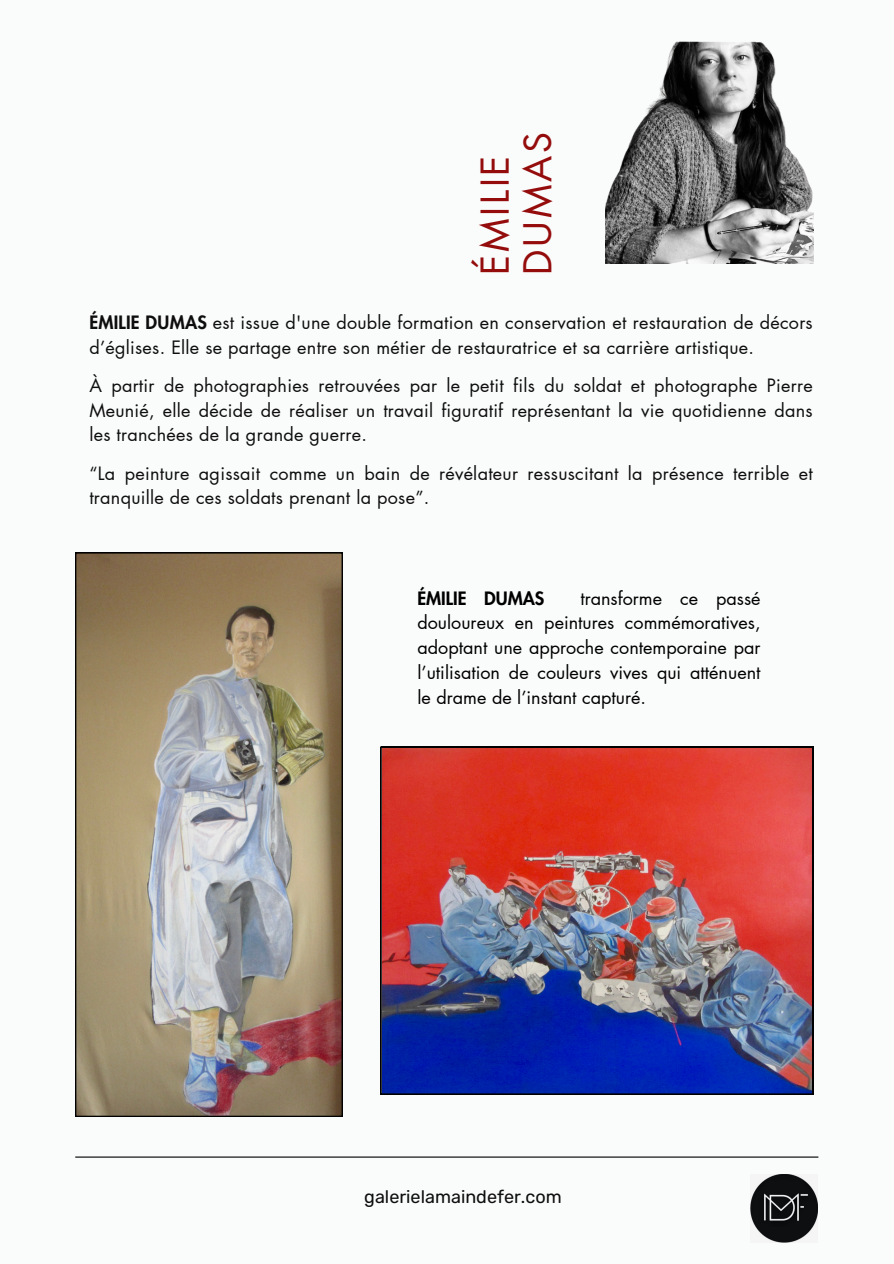
<style>
.page{position:relative;width:894px;height:1264px;background:#fff}
.page>*{position:absolute;margin:0;border:0;box-sizing:border-box;transform-origin:0 0}
.t1{font:37.5px "Futura LT Pro";letter-spacing:.075em;color:#940c0c}
.t2{font:18px/24.5px "Futura LT Pro";letter-spacing:.015em;color:#0e0e0e}
.t3{font:18px/24.8px "Futura LT Pro";color:#000;text-align:justify}
.t4{font:18px "Rubik";color:#0e0e0e}
.t5{font:800 18px "Futura LT Pro";color:#000}
.s1{font-weight:800}
</style>
<div class="page">
<div style="left:0;top:0;width:893px;height:1263px;background:#fafbfb"></div>
<hr style="left:75px;top:1156px;width:743px;height:1px;background:#000">
<img style="left:750px;top:1174px;width:67px;height:68px">
<img style="left:605px;top:42px;width:207px;height:221px">
<img style="left:75px;top:552px;width:267px;height:564px">
<img style="left:380px;top:747px;width:432px;height:347px">
<p class="t1" style="left:477px;top:275px;width:121px;rotate:-90deg">ÉMILIE</p>
<p class="t1" style="left:520px;top:275px;width:144px;rotate:-90deg">DUMAS</p>
<h1 class="t2" style="left:89px;top:311px;width:724px"><span class="s1">ÉMILIE DUMAS</span> est issue d'une double formation en conservation et restauration de décors d’églises. Elle se partage entre son métier de restauratrice et sa carrière artistique.</h1>
<p class="t2" style="left:89px;top:374px;width:724px;text-align:justify">À partir de photographies retrouvées par le petit fils du soldat et photographe Pierre Meunié, elle décide de réaliser un travail figuratif représentant la vie quotidienne dans les tranchées de la grande guerre.</p>
<p class="t2" style="left:89px;top:462px;width:724px">“La peinture agissait comme un bain de révélateur ressuscitant la présence terrible et tranquille de ces soldats prenant la pose”.</p>
<p class="t5" style="left:417px;top:589px;width:128px">ÉMILIE DUMAS</p>
<p class="t3" style="left:417px;top:586px;width:344px;text-indent:163px">transforme ce passé douloureux en peintures commémoratives, adoptant une approche contemporaine par l’utilisation de couleurs vives qui atténuent le drame de l’instant capturé.</p>
<p class="t4" style="left:364px;top:1186px;width:199px">galerielamaindefer.com</p>
</div>
